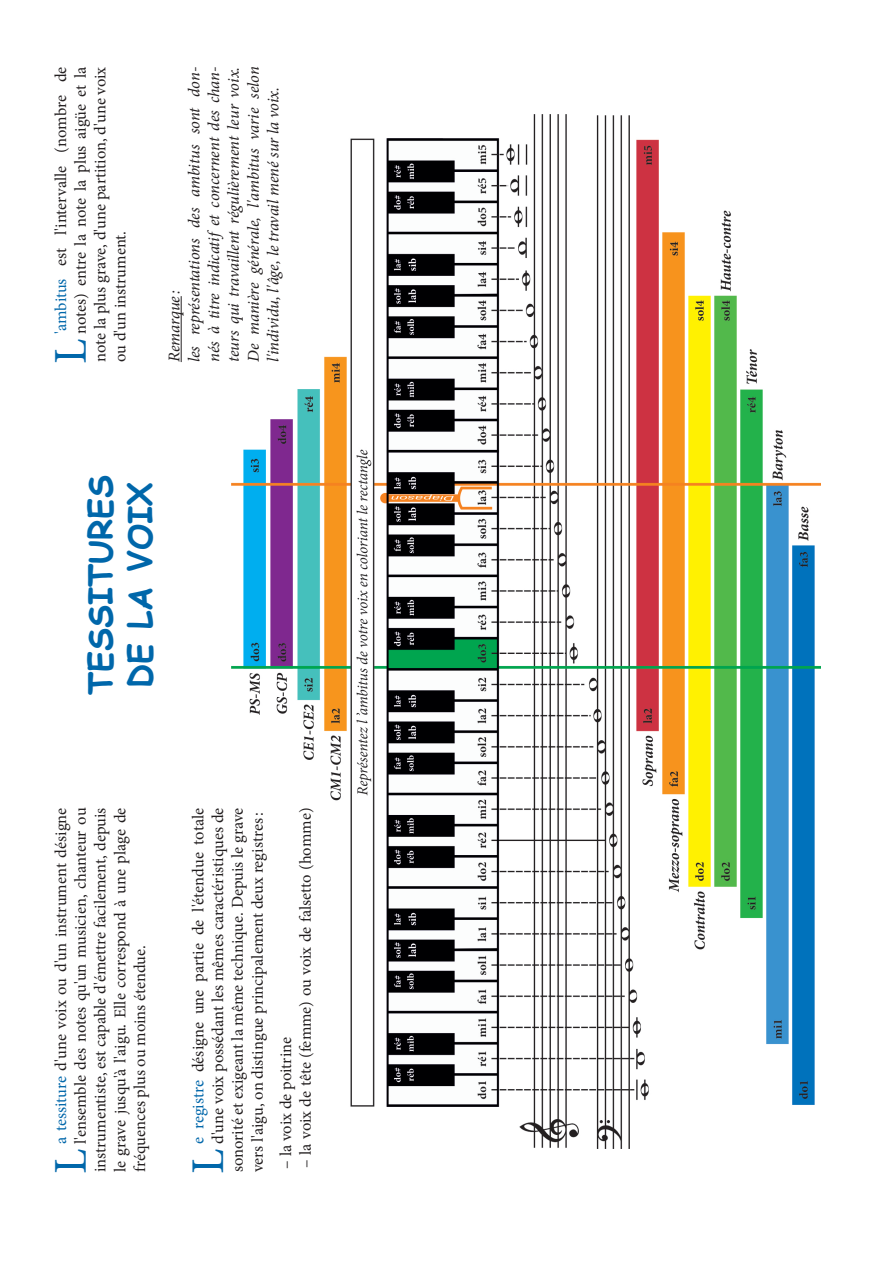
<style>
.page{position:relative;width:893px;height:1263px;background:#fff}
.page>*{position:absolute;margin:0;border:0;box-sizing:border-box;transform-origin:0 0}
.t1{font:46.95px "Minion Pro";color:#0067aa}
.t2{font:700 33px/39.6px "Comic Sans MS";color:#0067aa}
.t3{font:16.5px/19.8px "Minion Pro";color:#231f20;text-align:right}
.t4{font:italic 16.5px/19.8px "Minion Pro";letter-spacing:-.01em;color:#231f20}
.s1{color:#0067aa}
</style>
<div class="page">
<img style="left:232px;top:114px;width:589px;height:1035px">
<hr style="left:181px;top:296px;width:1px;height:66px;background:#231f20">
<p class="t3" style="left:51px;top:334px;width:269px;rotate:-90deg"><span class="s1">'ambitus</span> est l'intervalle (nombre de</p>
<p class="t3" style="left:71px;top:334px;width:269px;rotate:-90deg">notes) entre la note la plus aigüe et la</p>
<p class="t3" style="left:91px;top:362px;width:297px;rotate:-90deg">note la plus grave, d'une partition, d'une voix</p>
<p class="t3" style="left:110px;top:362px;width:133px;rotate:-90deg">ou d'un instrument.</p>
<h1 class="t1" style="left:39px;top:364px;width:27px;rotate:-90deg">L</h1>
<p class="t4" style="left:164px;top:362px;width:297px;rotate:-90deg">Remarque :<br>les représentations des ambitus sont don&shy;nés à titre indicatif et concernent des chan&shy;teurs qui travaillent régulièrement leur voix.<br>De manière générale, l'ambitus varie selon l'individu, l'âge, le travail mené sur la voix.</p>
<h2 class="t2" style="left:79px;top:694px;width:219px;rotate:-90deg">Tessitures de la voix</h2>
<p class="t3" style="left:51px;top:1144px;width:338px;rotate:-90deg"><span class="s1">a tessiture</span> d'une voix ou d'un instrument désigne</p>
<p class="t3" style="left:71px;top:1144px;width:338px;rotate:-90deg">l'ensemble des notes qu'un musicien, chanteur ou</p>
<p class="t3" style="left:91px;top:1172px;width:366px;rotate:-90deg">instrumentiste, est capable d'émettre facilement, depuis</p>
<p class="t3" style="left:110px;top:1172px;width:366px;rotate:-90deg">le grave jusqu'à l'aigu. Elle correspond à une plage de</p>
<p class="t3" style="left:130px;top:1172px;width:229px;rotate:-90deg">fréquences plus ou moins étendue.</p>
<h1 class="t1" style="left:39px;top:1174px;width:27px;rotate:-90deg">L</h1>
<p class="t3" style="left:188px;top:1172px;width:366px;rotate:-90deg"><span class="s1">e registre</span> désigne une partie de l'étendue totale d'une voix possédant les mêmes caractéristiques de sonorité et exigeant la même technique. Depuis le grave vers l'aigu, on distingue principalement deux registres:</p>
<h1 class="t1" style="left:177px;top:1174px;width:27px;rotate:-90deg">L</h1>
<p class="t3" style="left:296px;top:1168px;width:362px;rotate:-90deg">– la voix de tête (femme) ou voix de falsetto (homme)</p>
<p class="t3" style="left:276px;top:1168px;width:133px;rotate:-90deg">– la voix de poitrine</p>
</div>
